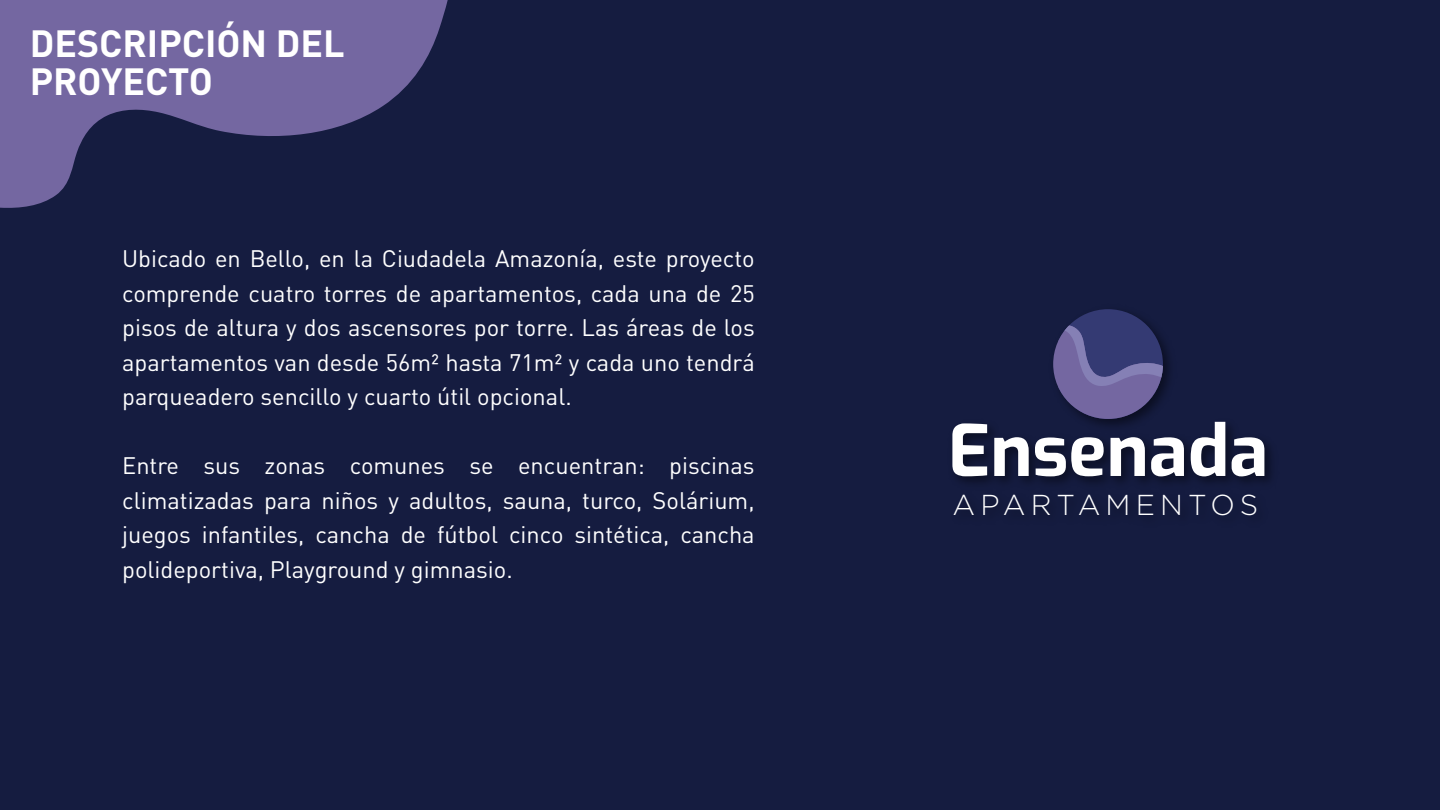
<style>
.page{position:relative;width:1440px;height:810px;background:#151c40}
.page>*{position:absolute;margin:0;border:0;box-sizing:border-box;transform-origin:0 0}
.t1{font:700 71.03px "Exo";color:#fff}
.t2{font:700 37.42px/37.7px "DIN Pro";color:#fff}
.t3{font:300 28.8px "Gotham";letter-spacing:.18em;color:#fff}
.t4{font:23.62px/34.5px "DIN Pro";color:#fff;text-align:justify}
</style>
<div class="page">
<svg style="left:0;top:0;width:448px;height:208px;fill:#7467a1"></svg>
<svg style="left:1053px;top:309px;width:110px;height:110px"></svg>
<h2 class="t2" style="left:30px;top:20px;width:317px">DESCRIPCIÓN DEL<br>PROYECTO</h2>
<p class="t4" style="left:122px;top:240px;width:634px">Ubicado en Bello, en la Ciudadela Amazonía, este proyecto comprende cuatro torres de apartamentos, cada una de 25 pisos de altura y dos ascensores por torre. Las áreas de los apartamentos van desde 56m² hasta 71m² y cada uno tendrá parqueadero sencillo y cuarto útil opcional.</p>
<p class="t4" style="left:122px;top:447px;width:634px">Entre sus zonas comunes se encuentran: piscinas climatizadas para niños y adultos, sauna, turco, Solárium, juegos infantiles, cancha de fútbol cinco sintética, cancha polideportiva, Playground y gimnasio.</p>
<h1 class="t1" style="left:948px;top:396px;width:322px">Ensenada</h1>
<p class="t3" style="left:953px;top:486px;width:307px">APARTAMENTOS</p>
</div>
